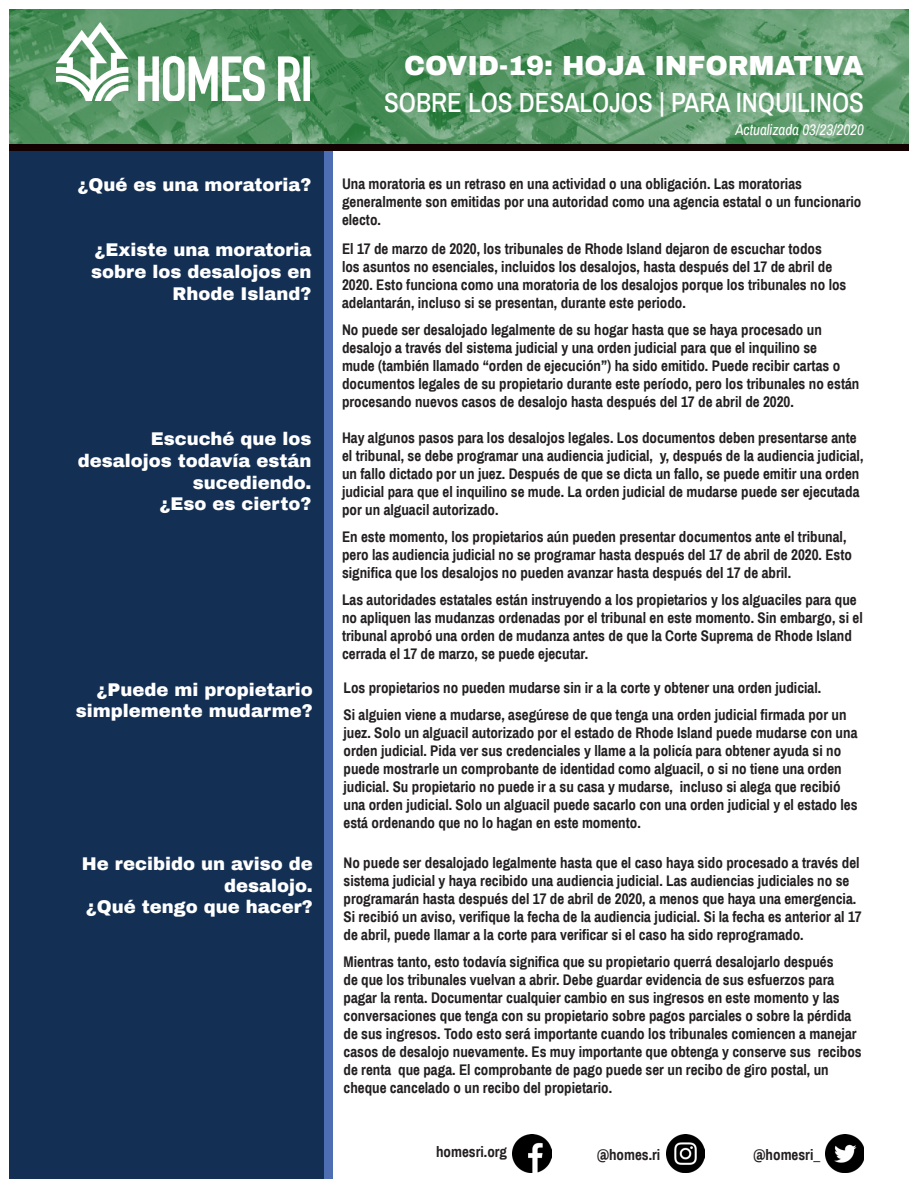
<style>
.page{position:relative;width:918px;height:1188px;background:#fff}
.page>*{position:absolute;margin:0;border:0;box-sizing:border-box;transform-origin:0 0}
.t1{font:500 27px "Archivo Narrow";color:#fff}
.t2{font:900 27px "Archivo";color:#fff}
.t3{font:900 18px/21.6px "Archivo";color:#fff;text-align:right}
.t4{font:700 15px/18px "Archivo Narrow";color:#231f20}
.t5{font:italic 15px "Archivo Narrow";color:#fff}
</style>
<div class="page">
<div style="left:2px;top:5px;width:331px;height:1183px;background:#4e6eb3"></div>
<div style="left:0;top:0;width:324px;height:1183px;background:#132f54"></div>
<div style="left:3px;top:66px;width:908px;height:85px;background:#130000"></div>
<img style="left:10px;top:10px;width:898px;height:134px">
<img style="left:54px;top:20px;width:257px;height:80px">
<img style="left:513px;top:1134px;width:38px;height:38px">
<img style="left:666px;top:1134px;width:38px;height:38px">
<img style="left:826px;top:1134px;width:38px;height:38px">
<div style="left:0;top:0;width:918px;height:1188px;border:9px solid #fff"></div>
<p class="t2" style="left:404px;top:49px;width:461px">COVID-19: HOJA INFORMATIVA</p>
<p class="t1" style="left:384px;top:87px;width:481px">SOBRE LOS DESALOJOS | PARA INQUILINOS</p>
<p class="t5" style="left:735px;top:121px;width:130px">Actualizada 03/23/2020</p>
<p class="t3" style="left:77px;top:174px;width:235px">¿Qué es una moratoria?</p>
<p class="t4" style="left:342px;top:174px;width:521px">Una moratoria es un retraso en una actividad o una obligación. Las moratorias generalmente son emitidas por una autoridad como una agencia estatal o un funcionario electo.</p>
<p class="t3" style="left:91px;top:239px;width:222px">¿Existe una moratoria sobre los desalojos en<br>Rhode Island?</p>
<p class="t4" style="left:342px;top:240px;width:506px">El 17 de marzo de 2020, los tribunales de Rhode Island dejaron de escuchar todos<br>los asuntos no esenciales, incluidos los desalojos, hasta después del 17 de abril de 2020. Esto funciona como una moratoria de los desalojos porque los tribunales no los adelantarán, incluso si se presentan, durante este periodo.</p>
<p class="t4" style="left:342px;top:321px;width:519px">No puede ser desalojado legalmente de su hogar hasta que se haya procesado un desalojo a través del sistema judicial y una orden judicial para que el inquilino se<br>mude (también llamado “orden de ejecución”) ha sido emitido. Puede recibir cartas o documentos legales de su propietario durante este período, pero los tribunales no están procesando nuevos casos de desalojo hasta después del 17 de abril de 2020.</p>
<p class="t3" style="left:78px;top:428px;width:235px">Escuché que los desalojos todavía están sucediendo.<br>¿Eso es cierto?</p>
<p class="t4" style="left:342px;top:429px;width:523px">Hay algunos pasos para los desalojos legales. Los documentos deben presentarse ante el tribunal, se debe programar una audiencia judicial, y, después de la audiencia judicial, un fallo dictado por un juez. Después de que se dicta un fallo, se puede emitir una orden judicial para que el inquilino se mude. La orden judicial de mudarse puede ser ejecutada por un alguacil autorizado.</p>
<p class="t4" style="left:342px;top:528px;width:512px">En este momento, los propietarios aún pueden presentar documentos ante el tribunal, pero las audiencia judicial no se programar hasta después del 17 de abril de 2020. Esto significa que los desalojos no pueden avanzar hasta después del 17 de abril.</p>
<p class="t4" style="left:342px;top:591px;width:522px">Las autoridades estatales están instruyendo a los propietarios y los alguaciles para que no apliquen las mudanzas ordenadas por el tribunal en este momento. Sin embargo, si el tribunal aprobó una orden de mudanza antes de que la Corte Suprema de Rhode Island cerrada el 17 de marzo, se puede ejecutar.</p>
<p class="t3" style="left:76px;top:679px;width:238px">¿Puede mi propietario simplemente mudarme?</p>
<p class="t4" style="left:344px;top:679px;width:479px">Los propietarios no pueden mudarse sin ir a la corte y obtener una orden judicial.</p>
<p class="t4" style="left:344px;top:706px;width:516px">Si alguien viene a mudarse, asegúrese de que tenga una orden judicial firmada por un juez. Solo un alguacil autorizado por el estado de Rhode Island puede mudarse con una orden judicial. Pida ver sus credenciales y llame a la policía para obtener ayuda si no puede mostrarle un comprobante de identidad como alguacil, o si no tiene una orden judicial. Su propietario no puede ir a su casa y mudarse, incluso si alega que recibió una orden judicial. Solo un alguacil puede sacarlo con una orden judicial y el estado les está ordenando que no lo hagan en este momento.</p>
<p class="t3" style="left:82px;top:853px;width:232px">He recibido un aviso de desalojo.<br>¿Qué tengo que hacer?</p>
<p class="t4" style="left:344px;top:853px;width:520px">No puede ser desalojado legalmente hasta que el caso haya sido procesado a través del sistema judicial y haya recibido una audiencia judicial. Las audiencias judiciales no se programarán hasta después del 17 de abril de 2020, a menos que haya una emergencia.<br>Si recibió un aviso, verifique la fecha de la audiencia judicial. Si la fecha es anterior al 17 de abril, puede llamar a la corte para verificar si el caso ha sido reprogramado.</p>
<p class="t4" style="left:344px;top:952px;width:520px">Mientras tanto, esto todavía significa que su propietario querrá desalojarlo después<br>de que los tribunales vuelvan a abrir. Debe guardar evidencia de sus esfuerzos para pagar la renta. Documentar cualquier cambio en sus ingresos en este momento y las conversaciones que tenga con su propietario sobre pagos parciales o sobre la pérdida de sus ingresos. Todo esto será importante cuando los tribunales comiencen a manejar casos de desalojo nuevamente. Es muy importante que obtenga y conserve sus recibos de renta que paga. El comprobante de pago puede ser un recibo de giro postal, un cheque cancelado o un recibo del propietario.</p>
<p class="t4" style="left:436px;top:1143px;width:73px">homesri.org</p>
<p class="t4" style="left:597px;top:1146px;width:65px">@homes.ri</p>
<p class="t4" style="left:754px;top:1146px;width:68px">@homesri_</p>
</div>
